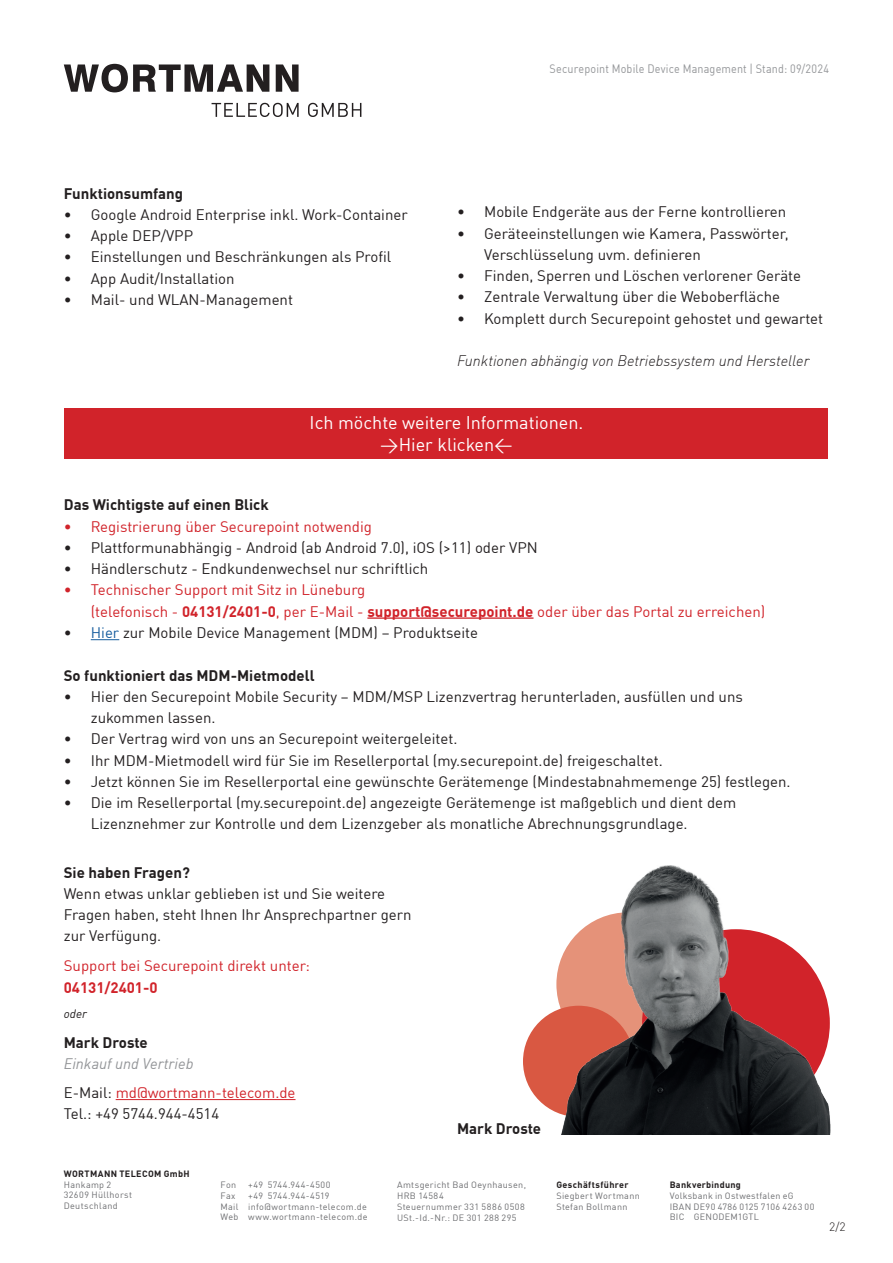
<style>
.page{position:relative;width:893px;height:1263px;background:#fff}
.page>*{position:absolute;margin:0;border:0;box-sizing:border-box;transform-origin:0 0}
.t1{font:18px "DIN Offc Pro";color:#fff}
.t2{font:15px/21.3px "DIN Offc Pro";color:#231f20}
.t3{font:15px/21.3px "DIN Offc Pro";color:#d1232a}
.t4{font:700 15px "DIN Offc Pro";color:#231f20}
.t5{font:italic 300 15px "DIN Offc Pro";color:#231f20}
.t6{font:700 15px "DIN Offc Pro";color:#d1232a}
.t7{font:12px "DIN Offc Pro";letter-spacing:.015em;color:#939598;scale:.9 1}
.t8{font:italic 12px "DIN Offc Pro";color:#231f20}
.t9{font:300 12px "DIN Offc Pro";color:#231f20}
.t10{font:9px/10.8px "DIN Offc Pro";letter-spacing:.035em;color:#6c6d70}
.t11{font:700 9px "DIN Offc Pro";letter-spacing:.04em;color:#231f20}
.t12{font:9px "DIN Offc Pro";letter-spacing:.055em;color:#6c6d70}
.s1{font-weight:700}
.s2{color:#175d9e}
.s3{font-style:italic;color:#939598}
.s4{color:#231f20}
</style>
<div class="page">
<svg style="left:212px;top:103px;width:87px;height:14px"></svg>
<svg style="left:308px;top:103px;width:53px;height:14px"></svg>
<svg style="left:276px;top:64px;width:23px;height:28px"></svg>
<svg style="left:64px;top:64px;width:205px;height:28px"></svg>
<div style="left:523px;top:1006px;width:111px;height:111px;background:#d95842;border-radius:50%"></div>
<img style="left:533px;top:866px;width:298px;height:269px">
<div style="left:65px;top:408px;width:763px;height:51px;background:#d1232a"></div>
<hr style="left:367px;top:617px;width:166px;height:2px;background:#d1232a">
<svg style="left:91px;top:639px;width:28px;height:1px"></svg>
<hr style="left:116px;top:1099px;width:180px;height:1px;background:#d1232a">
<p class="t4" style="left:64px;top:181px;width:121px">Funktionsumfang</p>
<p class="t2" style="left:64px;top:202px;width:345px">• Google Android Enterprise inkl. Work-Container</p>
<p class="t2" style="left:64px;top:223px;width:131px">• Apple DEP/VPP</p>
<p class="t2" style="left:64px;top:245px;width:329px">• Einstellungen und Beschränkungen als Profil</p>
<p class="t2" style="left:64px;top:266px;width:172px">• App Audit/Installation</p>
<p class="t2" style="left:64px;top:287px;width:231px">• Mail- und WLAN-Management</p>
<p class="t7" style="left:549px;top:59px;width:312px">Securepoint Mobile Device Management | Stand: 09/2024</p>
<p class="t2" style="left:457px;top:200px;width:331px">• Mobile Endgeräte aus der Ferne kontrollieren</p>
<p class="t2" style="left:484px;top:221px;width:306px;text-indent:-27px">• Geräteeinstellungen wie Kamera, Passwörter,<br>Verschlüsselung uvm. definieren</p>
<p class="t2" style="left:457px;top:263px;width:345px">• Finden, Sperren und Löschen verlorener Geräte</p>
<p class="t2" style="left:457px;top:285px;width:324px">• Zentrale Verwaltung über die Weboberfläche</p>
<p class="t2" style="left:457px;top:306px;width:368px">• Komplett durch Securepoint gehostet und gewartet</p>
<p class="t5" style="left:457px;top:349px;width:354px">Funktionen abhängig von Betriebssystem und Hersteller</p>
<p class="t1" style="left:310px;top:409px;width:275px">Ich möchte weitere Informationen.</p>
<p class="t1" style="left:380px;top:430px;width:134px">→Hier klicken←</p>
<p class="t4" style="left:64px;top:492px;width:207px">Das Wichtigste auf einen Blick</p>
<p class="t3" style="left:64px;top:514px;width:310px">• Registrierung über Securepoint notwendig</p>
<p class="t2" style="left:64px;top:535px;width:475px">• Plattformunabhängig - Android (ab Android 7.0), iOS (&gt;11) oder VPN</p>
<p class="t2" style="left:64px;top:557px;width:366px">• Händlerschutz - Endkundenwechsel nur schriftlich</p>
<p class="t3" style="left:91px;top:578px;width:676px;text-indent:-27px">• Technischer Support mit Sitz in Lüneburg<br>(telefonisch - <span class="s1">04131/2401-0</span>, per E-Mail - <span class="s1">support@securepoint.de</span> oder über das Portal zu erreichen)</p>
<p class="t2" style="left:64px;top:620px;width:416px">• <span class="s2">Hier</span> zur Mobile Device Management (MDM) – Produktseite</p>
<p class="t4" style="left:64px;top:662px;width:252px">So funktioniert das MDM-Mietmodell</p>
<p class="t2" style="left:91px;top:684px;width:654px;text-indent:-27px">• Hier den Securepoint Mobile Security – MDM/MSP Lizenzvertrag herunterladen, ausfüllen und uns zukommen lassen.</p>
<p class="t2" style="left:64px;top:727px;width:395px">• Der Vertrag wird von uns an Securepoint weitergeleitet.</p>
<p class="t2" style="left:64px;top:748px;width:600px">• Ihr MDM-Mietmodell wird für Sie im Resellerportal (my.securepoint.de) freigeschaltet.</p>
<p class="t2" style="left:64px;top:769px;width:728px">• Jetzt können Sie im Resellerportal eine gewünschte Gerätemenge (Mindestabnahmemenge 25) festlegen.</p>
<p class="t2" style="left:91px;top:790px;width:647px;text-indent:-27px">• Die im Resellerportal (my.securepoint.de) angezeigte Gerätemenge ist maßgeblich und dient dem<br>Lizenznehmer zur Kontrolle und dem Lizenzgeber als monatliche Abrechnungsgrundlage.</p>
<p class="t4" style="left:64px;top:860px;width:128px">Sie haben Fragen?</p>
<p class="t2" style="left:64px;top:881px;width:349px">Wenn etwas unklar geblieben ist und Sie weitere<br>Fragen haben, steht Ihnen Ihr Ansprechpartner gern zur Verfügung.</p>
<p class="t3" style="left:64px;top:954px;width:248px">Support bei Securepoint direkt unter:</p>
<p class="t6" style="left:64px;top:975px;width:95px">04131/2401-0</p>
<p class="t8" style="left:64px;top:1004px;width:25px">oder</p>
<p class="t4" style="left:64px;top:1030px;width:86px">Mark Droste</p>
<p class="t3" style="left:64px;top:1048px;width:233px;line-height:28.5px"><span class="s3">Einkauf und Vertrieb<br></span><span class="s4">E-Mail:</span> md@wortmann-telecom.de</p>
<p class="t2" style="left:64px;top:1101px;width:157px">Tel.: +49 5744.944-4514</p>
<p class="t4" style="left:457px;top:1116px;width:86px">Mark Droste</p>
<p class="t11" style="left:64px;top:1166px;width:127px">WORTMANN TELECOM GmbH</p>
<p class="t10" style="left:64px;top:1178px;width:70px">Hankamp 2<br>32609 Hüllhorst<br>Deutschland</p>
<p class="t10" style="left:221px;top:1178px;width:17px">Fon</p>
<p class="t12" style="left:248px;top:1178px;width:84px">+49 5744.944-4500</p>
<p class="t10" style="left:221px;top:1189px;width:148px;text-indent:28px">+49 5744.944-4519<br>Mail info@wortmann-telecom.de<br>Web www.wortmann-telecom.de</p>
<p class="t10" style="left:221px;top:1189px;width:16px">Fax</p>
<p class="t10" style="left:397px;top:1179px;width:130px">Amtsgericht Bad Oeynhausen,<br>HRB 14584<br>Steuernummer 331 5886 0508<br>USt.-Id.-Nr.: DE 301 288 295</p>
<p class="t11" style="left:556px;top:1177px;width:74px">Geschäftsführer</p>
<p class="t10" style="left:556px;top:1189px;width:85px">Siegbert Wortmann<br>Stefan Bollmann</p>
<p class="t11" style="left:670px;top:1177px;width:73px">Bankverbindung</p>
<p class="t10" style="left:670px;top:1189px;width:146px">Volksbank in Ostwestfalen eG<br>IBAN DE90 4786 0125 7106 4263 00<br>BIC GENODEM1GTL</p>
<p class="t9" style="left:829px;top:1217px;width:18px">2/2</p>
</div>
